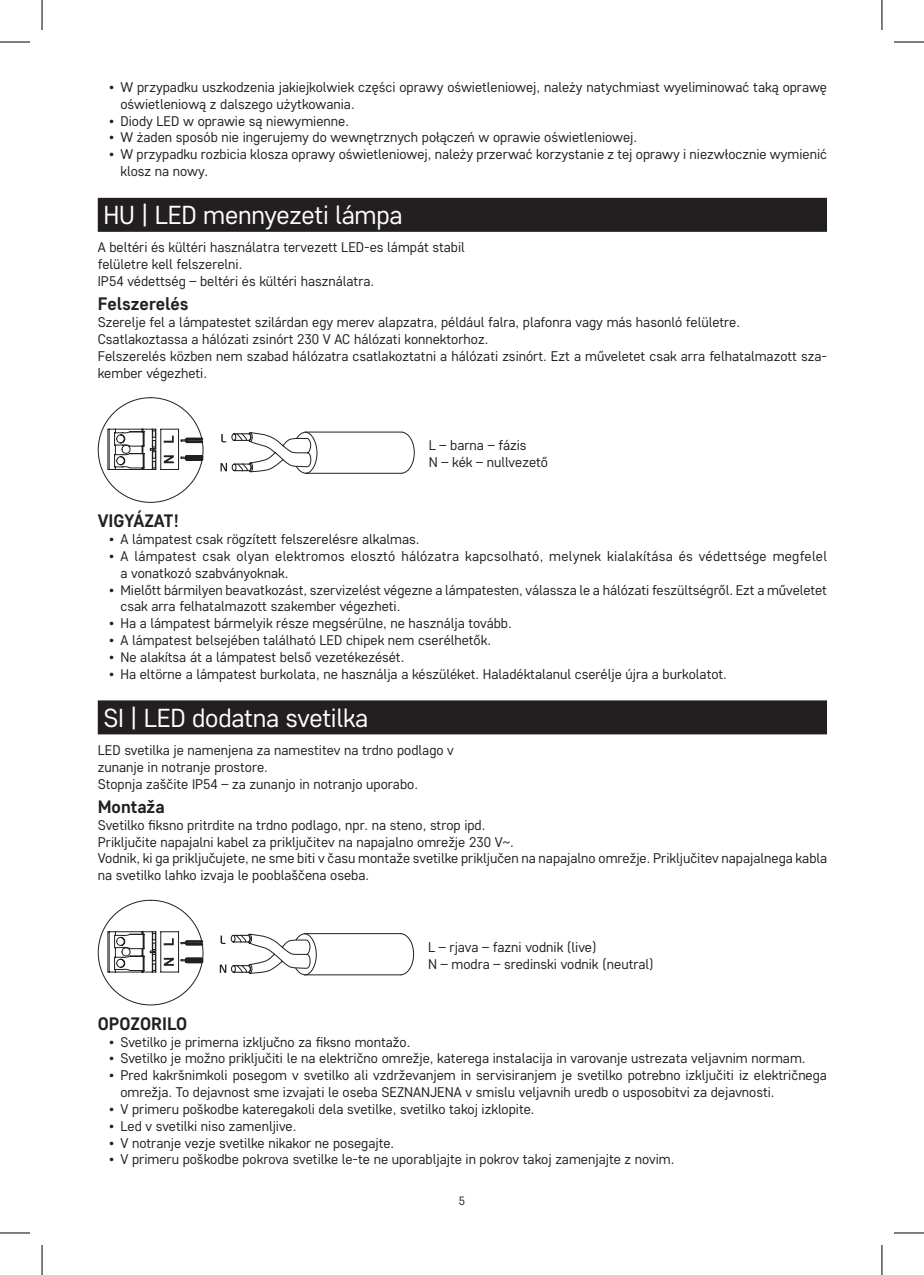
<style>
.page{position:relative;width:924px;height:1275px;background:#fff}
.page>*{position:absolute;margin:0;border:0;box-sizing:border-box;transform-origin:0 0}
.t1{font:26px "Core Sans D35";letter-spacing:-.01em;color:#fff}
.t2{font:700 18px "Core Sans D55";color:#231f20}
.t3{font:14px/16.8px "Core Sans D35";color:#231f20}
.t4{font:14px/16.8px "Core Sans D35";letter-spacing:.02em;color:#231f20}
.t5{font:12px "Core Sans D35";color:#231f20}
</style>
<div class="page">
<div style="left:98px;top:198px;width:728px;height:34px;background:#231f20"></div>
<div style="left:98px;top:700px;width:728px;height:34px;background:#231f20"></div>
<svg style="left:220px;top:431px;width:195px;height:43px"></svg>
<svg style="left:97px;top:397px;width:107px;height:106px"></svg>
<svg style="left:220px;top:933px;width:194px;height:43px"></svg>
<svg style="left:97px;top:899px;width:107px;height:107px"></svg>
<hr style="left:0;top:42px;width:30px;height:1px;background:#000">
<hr style="left:893px;top:42px;width:30px;height:1px;background:#000">
<hr style="left:0;top:1232px;width:30px;height:1px;background:#000">
<hr style="left:893px;top:1232px;width:30px;height:1px;background:#000">
<hr style="left:42px;top:0;width:1px;height:30px;background:#000">
<hr style="left:42px;top:1245px;width:1px;height:30px;background:#000">
<hr style="left:881px;top:0;width:1px;height:30px;background:#000">
<hr style="left:881px;top:1245px;width:1px;height:30px;background:#000">
<p class="t3" style="left:120px;top:78px;width:707px;text-indent:-11px">• W przypadku uszkodzenia jakiejkolwiek części oprawy oświetleniowej, należy natychmiast wyeliminować taką oprawę oświetleniową z dalszego użytkowania.</p>
<p class="t3" style="left:109px;top:112px;width:241px">• Diody LED w oprawie są niewymienne.</p>
<p class="t3" style="left:109px;top:129px;width:529px">• W żaden sposób nie ingerujemy do wewnętrznych połączeń w oprawie oświetleniowej.</p>
<p class="t3" style="left:120px;top:145px;width:707px;text-indent:-11px">• W przypadku rozbicia klosza oprawy oświetleniowej, należy przerwać korzystanie z tej oprawy i niezwłocznie wymienić klosz na nowy.</p>
<h1 class="t1" style="left:103px;top:198px;width:300px">HU | LED mennyezeti lámpa</h1>
<p class="t3" style="left:98px;top:239px;width:368px">A beltéri és kültéri használatra tervezett LED-es lámpát stabil felületre kell felszerelni.<br>IP54 védettség – beltéri és kültéri használatra.</p>
<p class="t2" style="left:98px;top:292px;width:92px">Felszerelés</p>
<p class="t3" style="left:98px;top:313px;width:730px">Szerelje fel a lámpatestet szilárdan egy merev alapzatra, például falra, plafonra vagy más hasonló felületre.<br>Csatlakoztassa a hálózati zsinórt 230 V AC hálózati konnektorhoz.<br>Felszerelés közben nem szabad hálózatra csatlakoztatni a hálózati zsinórt. Ezt a műveletet csak arra felhatalmazott sza&shy;kember végezheti.</p>
<p class="t3" style="left:428px;top:437px;width:120px">L – barna – fázis<br>N – kék – nullvezető</p>
<p class="t2" style="left:98px;top:509px;width:83px">VIGYÁZAT!</p>
<p class="t3" style="left:109px;top:530px;width:312px">• A lámpatest csak rögzített felszerelésre alkalmas.</p>
<p class="t4" style="left:120px;top:547px;width:707px;text-indent:-11px">• A lámpatest csak olyan elektromos elosztó hálózatra kapcsolható, melynek kialakítása és védettsége megfelel a vonatkozó szabványoknak.</p>
<p class="t3" style="left:120px;top:581px;width:707px;text-indent:-11px">• Mielőtt bármilyen beavatkozást, szervizelést végezne a lámpatesten, válassza le a hálózati feszültségről. Ezt a műveletet csak arra felhatalmazott szakember végezheti.</p>
<p class="t3" style="left:109px;top:614px;width:404px">• Ha a lámpatest bármelyik része megsérülne, ne használja tovább.</p>
<p class="t3" style="left:109px;top:631px;width:383px">• A lámpatest belsejében található LED chipek nem cserélhetők.</p>
<p class="t3" style="left:109px;top:648px;width:296px">• Ne alakítsa át a lámpatest belső vezetékezését.</p>
<p class="t3" style="left:109px;top:665px;width:619px">• Ha eltörne a lámpatest burkolata, ne használja a készüléket. Haladéktalanul cserélje újra a burkolatot.</p>
<h1 class="t1" style="left:103px;top:701px;width:266px">SI | LED dodatna svetilka</h1>
<p class="t3" style="left:98px;top:741px;width:357px">LED svetilka je namenjena za namestitev na trdno podlago v zunanje in notranje prostore.<br>Stopnja zaščite IP54 – za zunanjo in notranjo uporabo.</p>
<p class="t2" style="left:98px;top:795px;width:68px">Montaža</p>
<p class="t3" style="left:98px;top:816px;width:730px">Svetilko fiksno pritrdite na trdno podlago, npr. na steno, strop ipd.<br>Priključite napajalni kabel za priključitev na napajalno omrežje 230 V~.<br>Vodnik, ki ga priključujete, ne sme biti v času montaže svetilke priključen na napajalno omrežje. Priključitev napajalnega kabla na svetilko lahko izvaja le pooblaščena oseba.</p>
<p class="t3" style="left:428px;top:938px;width:227px">L – rjava – fazni vodnik (live)<br>N – modra – sredinski vodnik (neutral)</p>
<p class="t2" style="left:98px;top:1011px;width:91px">OPOZORILO</p>
<p class="t3" style="left:109px;top:1033px;width:302px">• Svetilko je primerna izključno za fiksno montažo.</p>
<p class="t3" style="left:109px;top:1049px;width:697px">• Svetilko je možno priključiti le na električno omrežje, katerega instalacija in varovanje ustrezata veljavnim normam.</p>
<p class="t3" style="left:120px;top:1066px;width:707px;text-indent:-11px">• Pred kakršnimkoli posegom v svetilko ali vzdrževanjem in servisiranjem je svetilko potrebno izključiti iz električnega omrežja. To dejavnost sme izvajati le oseba SEZNANJENA v smislu veljavnih uredb o usposobitvi za dejavnosti.</p>
<p class="t3" style="left:109px;top:1100px;width:427px">• V primeru poškodbe kateregakoli dela svetilke, svetilko takoj izklopite.</p>
<p class="t3" style="left:109px;top:1117px;width:189px">• Led v svetilki niso zamenljive.</p>
<p class="t3" style="left:109px;top:1133px;width:286px">• V notranje vezje svetilke nikakor ne posegajte.</p>
<p class="t3" style="left:109px;top:1150px;width:566px">• V primeru poškodbe pokrova svetilke le-te ne uporabljajte in pokrov takoj zamenjajte z novim.</p>
<p class="t5" style="left:458px;top:1192px;width:8px">5</p>
</div>
